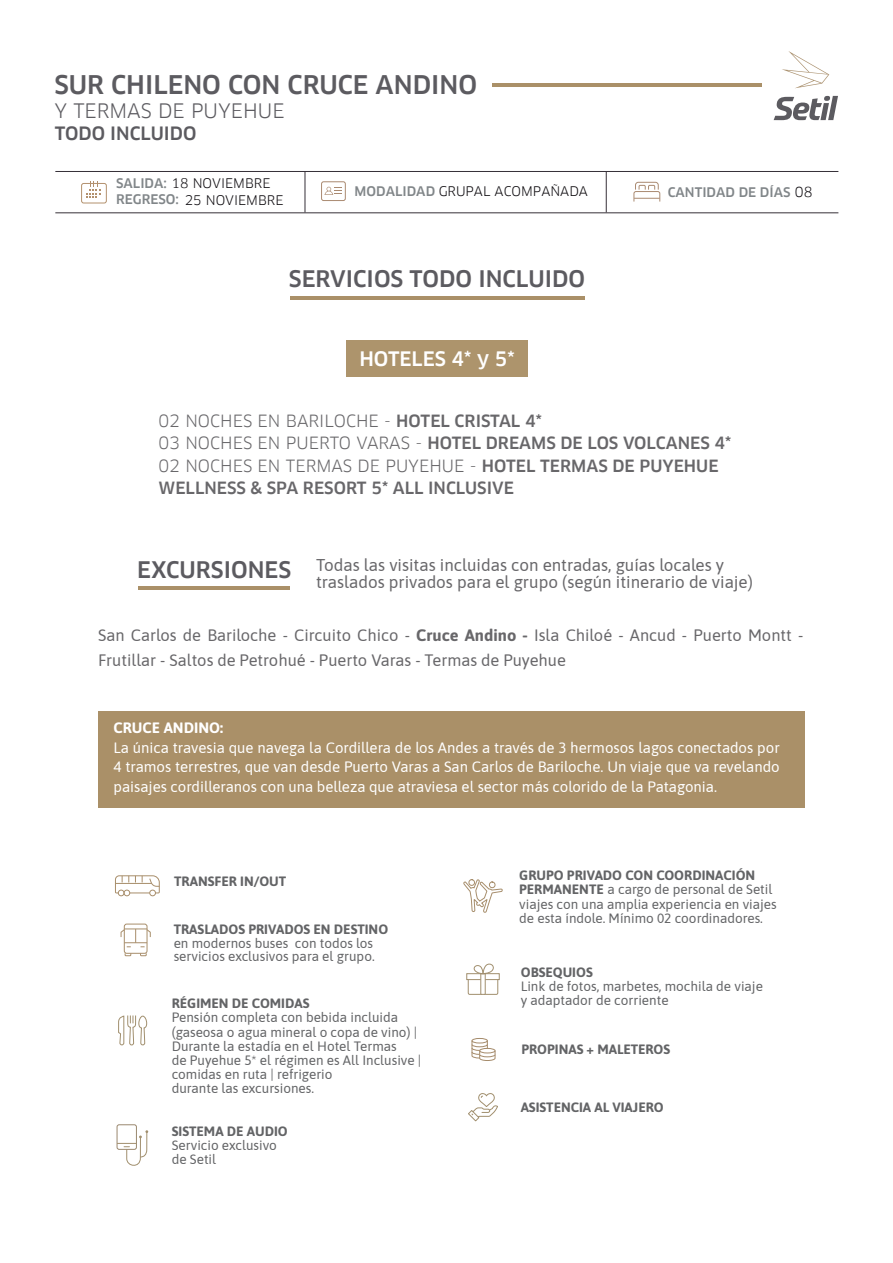
<style>
.page{position:relative;width:893px;height:1263px;background:#fff}
.page>*{position:absolute;margin:0;border:0;box-sizing:border-box;transform-origin:0 0}
.t1{font:500 25.2px "Clan";color:#5c5b60}
.t2{font:500 22.35px "Clan";color:#5c5b60}
.t3{font:19.5px "Clan";color:#5c5b60}
.t4{font:500 19.5px "Clan";color:#fff}
.t5{font:500 18px "Clan";color:#5c5b60}
.t6{font:16.95px/17px "Asap";color:#68676a}
.t7{font:500 16.5px/22.5px "Clan";color:#68676a}
.t8{font:16.5px/25.5px "Asap";color:#68676a}
.t9{font:15px/19.5px "Asap";color:#fff;text-align:justify}
.t10{font:700 15px "Asap";color:#fff}
.t11{font:13.5px/14.1px "Asap";color:#636466}
.t12{font:700 13.5px "Asap";color:#636466}
.t13{font:12.9px/17.1px "Clan";color:#0e0b0f}
.t14{font:500 12.9px "Clan";color:#818689}
.s1{font-weight:500;color:#818689}
.s2{font-weight:400;font-size:13.5px;color:#0e0b0f}
.s3{font-weight:400}
.s4{font-family:"Clan";font-weight:500;font-size:22.35px;color:#5c5b60}
.s5{font-weight:700}
</style>
<div class="page">
<hr style="left:290px;top:296px;width:294px;height:3px;background:#aa9068">
<hr style="left:139px;top:587px;width:151px;height:3px;background:#aa9068">
<hr style="left:492px;top:83px;width:269px;height:3px;background:#aa9068">
<svg style="left:782px;top:51px;width:47px;height:37px"></svg>
<svg style="left:774px;top:96px;width:64px;height:24px"></svg>
<div style="left:346px;top:340px;width:182px;height:37px;background:#ad946c"></div>
<hr style="left:55px;top:171px;width:783px;height:1px;background:#363038">
<hr style="left:55px;top:212px;width:783px;height:1px;background:#363038">
<div style="left:81px;top:183px;width:26px;height:20px;border:1px solid #b3916e;border-radius:2px"></div>
<svg style="left:86px;top:181px;width:14px;height:17px"></svg>
<hr style="left:305px;top:171px;width:1px;height:41px;background:#363038">
<hr style="left:606px;top:171px;width:1px;height:41px;background:#363038">
<svg style="left:633px;top:182px;width:27px;height:20px"></svg>
<svg style="left:324px;top:187px;width:18px;height:8px"></svg>
<div style="left:321px;top:181px;width:25px;height:20px;border:1px solid #aa8a71;border-radius:2px"></div>
<div style="left:98px;top:711px;width:707px;height:97px;background:#aa9068"></div>
<svg style="left:118px;top:1015px;width:30px;height:31px"></svg>
<svg style="left:466px;top:963px;width:34px;height:32px"></svg>
<svg style="left:468px;top:1093px;width:30px;height:29px"></svg>
<div style="left:117px;top:1124px;width:20px;height:26px;border:1px solid #9a886f;border-radius:2px"></div>
<svg style="left:117px;top:1130px;width:31px;height:36px"></svg>
<svg style="left:463px;top:879px;width:40px;height:34px"></svg>
<div style="left:472px;top:1038px;width:16px;height:5px;border:1px solid #a58b6b;border-radius:50%"></div>
<svg style="left:471px;top:1040px;width:25px;height:21px"></svg>
<div style="left:480px;top:1048px;width:15px;height:5px;background:#fff;border-radius:50%"></div>
<div style="left:479px;top:1048px;width:16px;height:5px;border:1px solid #a58b6b;border-radius:50%"></div>
<div style="left:124px;top:924px;width:23px;height:30px;border:1px solid #a88e6b;border-radius:2px"></div>
<svg style="left:120px;top:928px;width:31px;height:28px"></svg>
<svg style="left:115px;top:875px;width:45px;height:21px"></svg>
<h1 class="t1" style="left:54px;top:71px;width:424px">SUR CHILENO CON CRUCE ANDINO</h1>
<h3 class="t3" style="left:54px;top:101px;width:232px">Y TERMAS DE PUYEHUE</h3>
<h3 class="t5" style="left:55px;top:124px;width:143px">TODO INCLUIDO</h3>
<p class="t13" style="left:116px;top:175px;width:169px"><span class="s1">SALIDA:</span> 18 NOVIEMBRE<br><span class="s1">REGRESO:</span> 25 NOVIEMBRE</p>
<p class="t13" style="left:355px;top:183px;width:235px"><span class="s1">MODALIDAD</span> GRUPAL ACOMPAÑADA</p>
<p class="t14" style="left:668px;top:185px;width:146px">CANTIDAD DE DÍAS <span class="s2">08</span></p>
<h2 class="t2" style="left:289px;top:267px;width:298px">SERVICIOS TODO INCLUIDO</h2>
<h3 class="t4" style="left:359px;top:348px;width:157px">HOTELES 4* y 5*</h3>
<p class="t7" style="left:158px;top:409px;width:574px"><span class="s3">02 NOCHES EN BARILOCHE -</span> HOTEL CRISTAL 4*<br><span class="s3">03 NOCHES EN PUERTO VARAS -</span> HOTEL DREAMS DE LOS VOLCANES 4* <span class="s3">02 NOCHES EN TERMAS DE PUYEHUE -</span> HOTEL TERMAS DE PUYEHUE WELLNESS &amp; SPA RESORT 5* ALL INCLUSIVE</p>
<p class="t6" style="left:316px;top:556px;width:438px;text-indent:-179px"><span class="s4">EXCURSIONES</span> Todas las visitas incluidas con entradas, guías locales y traslados privados para el grupo (según itinerario de viaje)</p>
<p class="t8" style="left:98px;top:621px;width:706px">San Carlos de Bariloche - Circuito Chico - <span class="s5">Cruce Andino -</span> Isla Chiloé - Ancud - Puerto Montt -<br>Frutillar - Saltos de Petrohué - Puerto Varas - Termas de Puyehue</p>
<p class="t10" style="left:113px;top:717px;width:111px">CRUCE ANDINO:</p>
<p class="t9" style="left:113px;top:737px;width:668px">La única travesia que navega la Cordillera de los Andes a través de 3 hermosos lagos conectados por 4 tramos terrestres, que van desde Puerto Varas a San Carlos de Bariloche. Un viaje que va revelando paisajes cordilleranos con una belleza que atraviesa el sector más colorido de la Patagonia.</p>
<p class="t12" style="left:174px;top:871px;width:114px">TRANSFER IN/OUT</p>
<p class="t12" style="left:174px;top:920px;width:216px">TRASLADOS PRIVADOS EN DESTINO</p>
<p class="t11" style="left:174px;top:935px;width:203px;line-height:13.5px">en modernos buses con todos los servicios exclusivos para el grupo.</p>
<p class="t12" style="left:172px;top:994px;width:139px">RÉGIMEN DE COMIDAS</p>
<p class="t11" style="left:172px;top:1010px;width:251px">Pensión completa con bebida incluida (gaseosa o agua mineral o copa de vino) | Durante la estadía en el Hotel Termas<br>de Puyehue 5* el régimen es All Inclusive | comidas en ruta | refrigerio<br>durante las excursiones.</p>
<p class="t12" style="left:172px;top:1122px;width:117px">SISTEMA DE AUDIO</p>
<p class="t11" style="left:172px;top:1137px;width:107px">Servicio exclusivo de Setil</p>
<p class="t11" style="left:519px;top:868px;width:259px"><span class="s5">GRUPO PRIVADO CON COORDINACIÓN PERMANENTE</span> a cargo de personal de Setil viajes con una amplia experiencia en viajes de esta índole. Mínimo 02 coordinadores.</p>
<p class="t12" style="left:521px;top:962px;width:73px">OBSEQUIOS</p>
<p class="t11" style="left:521px;top:978px;width:244px">Link de fotos, marbetes, mochila de viaje y adaptador de corriente</p>
<p class="t12" style="left:521px;top:1039px;width:150px">PROPINAS + MALETEROS</p>
<p class="t12" style="left:521px;top:1097px;width:145px">ASISTENCIA AL VIAJERO</p>
</div>
